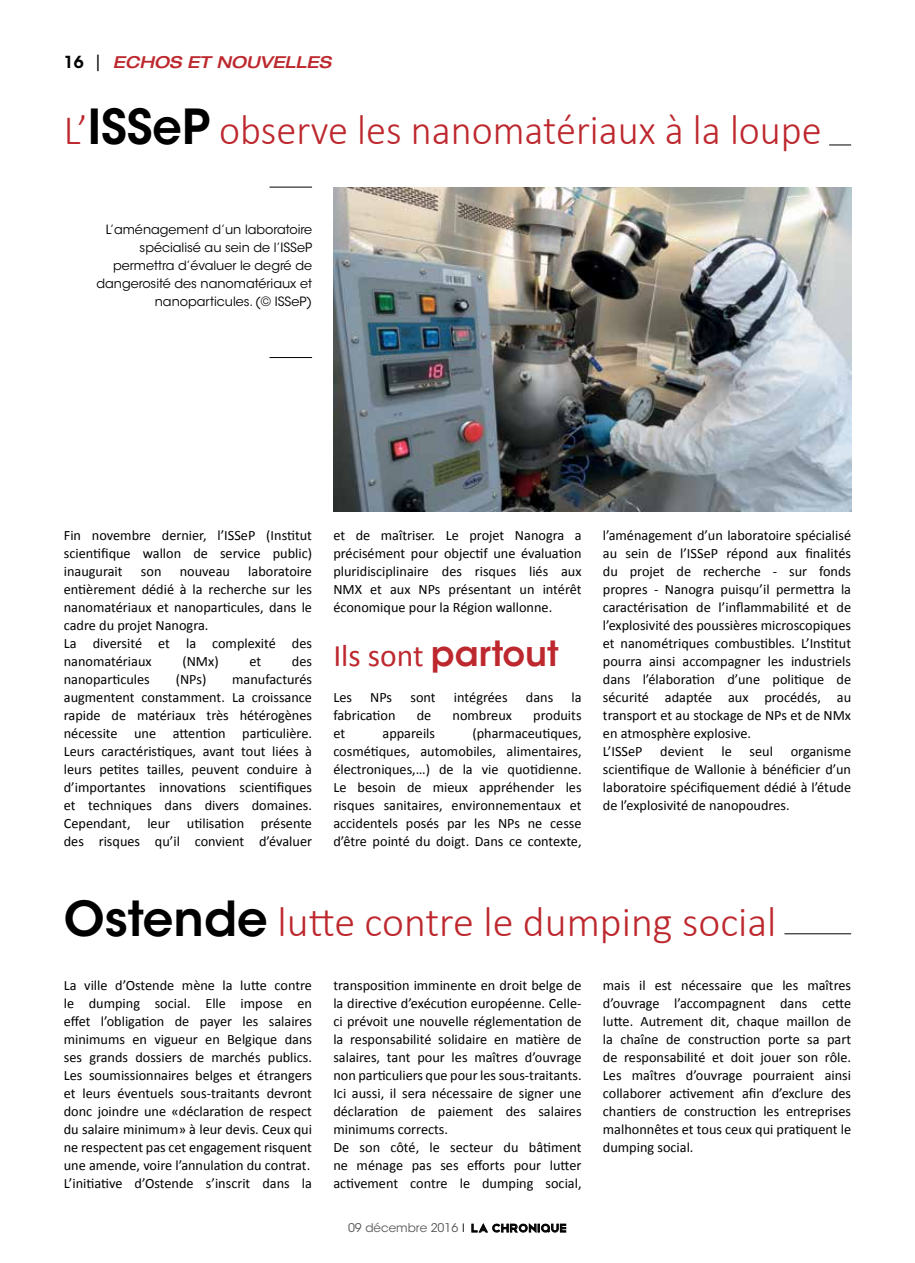
<style>
.page{position:relative;width:915px;height:1263px;background:#fff}
.page>*{position:absolute;margin:0;border:0;box-sizing:border-box;transform-origin:0 0}
.t1{font:300 42px "Calibri";color:#bd282e;scale:.96 1}
.t2{font:300 42px "Calibri";color:#bd282e}
.t3{font:31.5px "Calibri";color:#bd282e}
.t4{font:italic 500 expanded 16.5px "Helvetica Neue LT Std";color:#bd282e}
.t5{font:14.25px/18px "Calibri";color:#000;text-align:justify}
.t6{font:12.75px/18px "ITC Avant Garde Std";color:#000;text-align:right}
.t7{font:12px "ITC Avant Garde Std";color:#58595b}
.s1{font-family:"ITC Avant Garde Std";font-weight:600;font-style:normal;font-stretch:normal;color:#000}
.s2{font-family:"ITC Avant Garde Std";font-weight:400;font-style:normal;font-stretch:normal;color:#000}
.s3{font-family:"ITC Avant Garde Std";font-weight:600;font-size:48px;color:#000}
.s4{font-family:"ITC Avant Garde Std";font-weight:600;font-size:34.5px}
.s5{font-family:"DIN Regular Alternate";color:#000}
.s6{font-family:"Telegrafico";font-size:15px;color:#000}
</style>
<div class="page">
<svg style="left:471px;top:1223px;width:95px;height:10px"></svg>
<svg style="left:829px;top:145px;width:21px;height:1px"></svg>
<img style="left:333px;top:187px;width:517px;height:325px">
<hr style="left:269px;top:187px;width:43px;height:1px;background:#000">
<hr style="left:269px;top:357px;width:43px;height:1px;background:#000">
<hr style="left:784px;top:933px;width:66px;height:1px;background:#000">
<p class="t4" style="left:64px;top:52px;width:269px"><span class="s1">16</span> <span class="s2">|</span> ECHOS ET NOUVELLES</p>
<h1 class="t1" style="left:64px;top:104px;width:790px">L’<span class="s3">ISSeP</span> observe les nanomatériaux à la loupe</h1>
<p class="t6" style="left:96px;top:221px;width:217px">L’aménagement d’un laboratoire spécialisé au sein de l’ISSeP permettra d’évaluer le degré de dangerosité des nanomatériaux et nanoparticules. (© ISSeP)</p>
<p class="t5" style="left:64px;top:526px;width:250px">Fin novembre dernier, l’ISSeP (Institut scientifique wallon de service public) inaugurait</p>
<p class="t5" style="left:64px;top:562px;width:250px;text-align:left;text-indent:184px">laboratoire entièrement dédié à la recherche sur les nanomatériaux et nanoparticules, dans le cadre du projet Nanogra.<br>La diversité et la complexité des nanomatériaux</p>
<p class="t5" style="left:141px;top:562px;width:22px">son</p>
<p class="t5" style="left:180px;top:562px;width:52px">nouveau</p>
<p class="t5" style="left:182px;top:652px;width:38px">(NMx)</p>
<p class="t5" style="left:249px;top:652px;width:13px">et</p>
<p class="t5" style="left:292px;top:652px;width:22px">des</p>
<p class="t5" style="left:64px;top:670px;width:87px">nanoparticules</p>
<p class="t5" style="left:176px;top:670px;width:32px">(NPs)</p>
<p class="t5" style="left:64px;top:670px;width:250px;text-indent:168px">manufacturés augmentent constamment. La croissance rapide de matériaux très hétérogènes nécessite une attention particulière.<br>Leurs caractéristiques, avant tout liées à leurs petites tailles, peuvent conduire à d’importantes innovations scientifiques et techniques dans divers domaines.<br>Cependant, leur utilisation présente des risques qu’il convient d’évaluer</p>
<p class="t5" style="left:333px;top:526px;width:250px">et de maîtriser. Le projet Nanogra a précisément pour objectif une évaluation pluridisciplinaire des risques liés aux NMX et aux NPs présentant un intérêt économique pour la Région wallonne.</p>
<h2 class="t3" style="left:333px;top:636px;width:227px">Ils sont <span class="s4">partout</span></h2>
<p class="t5" style="left:333px;top:688px;width:20px">Les</p>
<p class="t5" style="left:370px;top:688px;width:23px">NPs</p>
<p class="t5" style="left:410px;top:688px;width:27px">sont</p>
<p class="t5" style="left:454px;top:688px;width:55px">intégrées</p>
<p class="t5" style="left:525px;top:688px;width:29px">dans</p>
<p class="t5" style="left:571px;top:688px;width:12px">la</p>
<p class="t5" style="left:333px;top:706px;width:64px">fabrication</p>
<p class="t5" style="left:416px;top:706px;width:16px">de</p>
<p class="t5" style="left:452px;top:706px;width:61px">nombreux</p>
<p class="t5" style="left:533px;top:706px;width:50px">produits</p>
<p class="t5" style="left:333px;top:724px;width:13px">et</p>
<p class="t5" style="left:382px;top:724px;width:54px">appareils</p>
<p class="t5" style="left:333px;top:724px;width:250px;text-indent:139px">(pharmaceutiques, cosmétiques, automobiles, alimentaires, électroniques,…) de la vie quotidienne.<br>Le besoin de mieux appréhender les risques sanitaires, environnementaux et accidentels posés par les NPs ne cesse d’être pointé du doigt. Dans ce contexte,</p>
<p class="t5" style="left:602px;top:526px;width:250px;text-align:left">l’aménagement d’un laboratoire spécialisé au sein de l’ISSeP répond aux finalités du projet de recherche - sur fonds propres - Nanogra puisqu’il permettra la caractérisation de l’inflammabilité et de l’explosivité des poussières microscopiques et nanométriques combustibles. L’Institut pourra ainsi accompagner les industriels dans l’élaboration d’une politique de sécurité adaptée aux procédés, au transport et au stockage de NPs et de NMx en atmosphère explosive.<br>L’ISSeP devient le seul organisme scientifique de Wallonie à bénéficier d’un laboratoire spécifiquement dédié à l’étude de l’explosivité de nanopoudres.</p>
<h1 class="t2" style="left:64px;top:896px;width:714px"><span class="s3">Ostende</span> lutte contre le dumping social</h1>
<p class="t5" style="left:64px;top:976px;width:250px;text-align:left">La ville d’Ostende mène la lutte contre le dumping social. Elle impose en effet l’obligation de payer les salaires minimums en vigueur en Belgique dans ses grands dossiers de marchés publics.<br>Les soumissionnaires belges et étrangers et leurs éventuels sous-traitants devront donc joindre une «déclaration de respect du salaire minimum» à leur devis. Ceux qui ne respectent pas cet engagement risquent une amende, voire l’annulation du contrat.<br>L’initiative d’Ostende s’inscrit dans la</p>
<p class="t5" style="left:333px;top:976px;width:250px;text-align:left">transposition imminente en droit belge de la directive d’exécution européenne. Celle&shy;ci prévoit une nouvelle réglementation de la responsabilité solidaire en matière de salaires, tant pour les maîtres d’ouvrage non particuliers que pour les sous-traitants.<br>Ici aussi, il sera nécessaire de signer une déclaration de paiement des salaires minimums corrects.<br>De son côté, le secteur du bâtiment ne ménage pas ses efforts pour lutter activement contre le dumping social,</p>
<p class="t5" style="left:602px;top:976px;width:250px">mais il est nécessaire que les maîtres d’ouvrage l’accompagnent dans cette lutte. Autrement dit, chaque maillon de la chaîne de construction porte sa part de responsabilité et doit jouer son rôle.<br>Les maîtres d’ouvrage pourraient ainsi collaborer activement afin d’exclure des chantiers de construction les entreprises malhonnêtes et tous ceux qui pratiquent le dumping social.</p>
<p class="t7" style="left:348px;top:1220px;width:220px">09 décembre 2016 <span class="s5">I</span> <span class="s6">LA CHRONIQUE</span></p>
</div>
